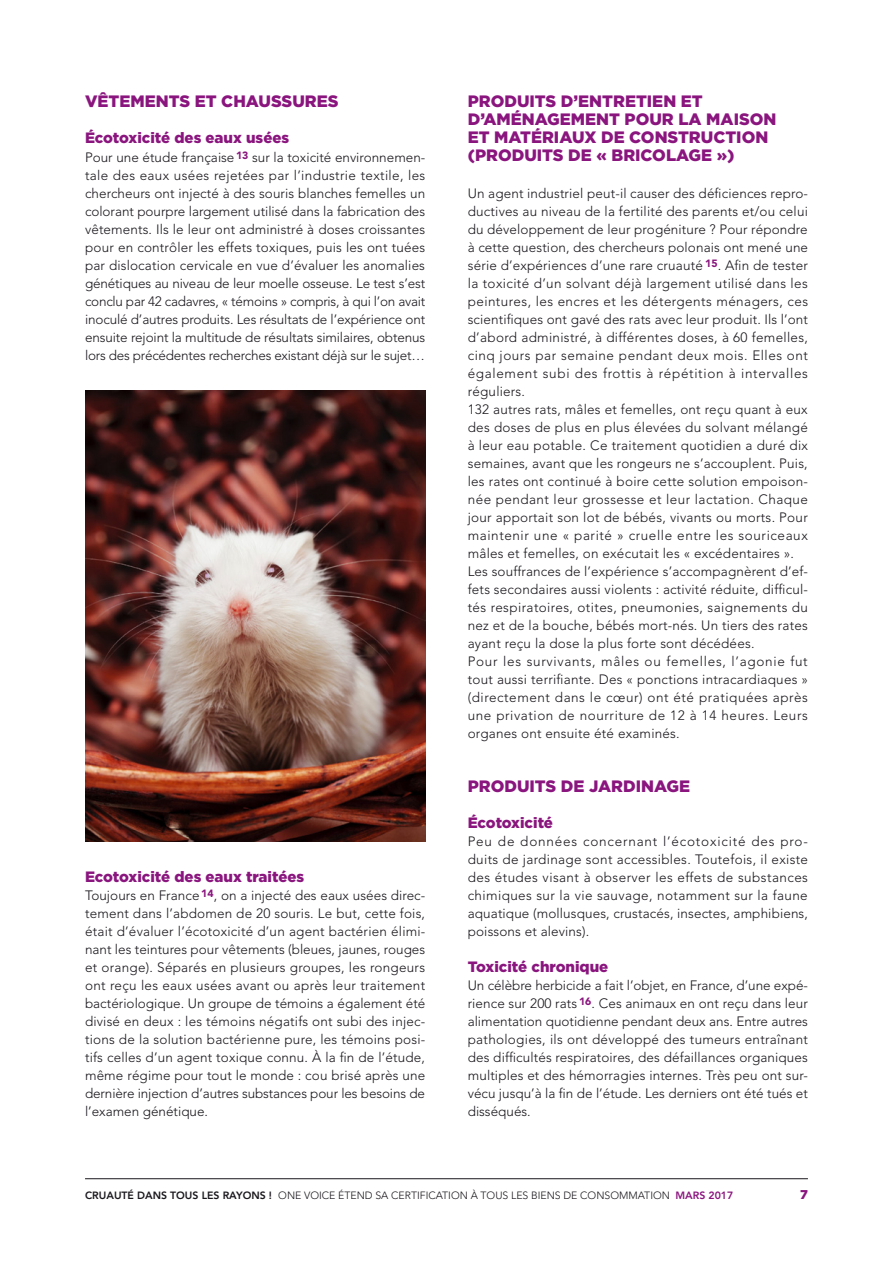
<style>
.page{position:relative;width:893px;height:1263px;background:#fff}
.page>*{position:absolute;margin:0;border:0;box-sizing:border-box;transform-origin:0 0}
.t1{font:900 16.5px/18px "Gotham";color:#8a157e}
.t2{font:900 15px "Gotham";color:#8a157e}
.t3{font:300 13.5px/18px "Avenir";letter-spacing:.015em;color:#1a171c;text-align:justify}
.t4{font:900 12.75px "Gotham";color:#8a157e}
.t5{font:300 10.5px "Avenir";color:#1a171c}
.s1{font-weight:800}
.s2{font-weight:800;color:#8a157e}
</style>
<div class="page">
<hr style="left:85px;top:1178px;width:723px;height:1px;background:#1a171c">
<img style="left:85px;top:391px;width:340px;height:451px">
<p class="t1" style="left:85px;top:92px;width:255px">VÊTEMENTS ET CHAUSSURES</p>
<p class="t2" style="left:85px;top:127px;width:206px">Écotoxicité des eaux usées</p>
<p class="t3" style="left:85px;top:148px;width:342px">Pour une étude française <sup>13</sup> sur la toxicité environnemen&shy;tale des eaux usées rejetées par l’industrie textile, les chercheurs ont injecté à des souris blanches femelles un colorant pourpre largement utilisé dans la fabrication des vêtements. Ils le leur ont administré à doses croissantes pour en contrôler les effets toxiques, puis les ont tuées par dislocation cervicale en vue d’évaluer les anomalies génétiques au niveau de leur moelle osseuse. Le test s’est conclu par 42 cadavres, « témoins » compris, à qui l’on avait inoculé d’autres produits. Les résultats de l’expérience ont ensuite rejoint la multitude de résultats similaires, obtenus lors des précédentes recherches existant déjà sur le sujet…</p>
<p class="t2" style="left:85px;top:866px;width:221px">Ecotoxicité des eaux traitées</p>
<p class="t3" style="left:85px;top:886px;width:342px">Toujours en France <sup>14</sup>, on a injecté des eaux usées direc&shy;tement dans l’abdomen de 20 souris. Le but, cette fois, était d’évaluer l’écotoxicité d’un agent bactérien élimi&shy;nant les teintures pour vêtements (bleues, jaunes, rouges et orange). Séparés en plusieurs groupes, les rongeurs ont reçu les eaux usées avant ou après leur traitement bactériologique. Un groupe de témoins a également été divisé en deux : les témoins négatifs ont subi des injec&shy;tions de la solution bactérienne pure, les témoins posi&shy;tifs celles d’un agent toxique connu. À la fin de l’étude, même régime pour tout le monde : cou brisé après une dernière injection d’autres substances pour les besoins de l’examen génétique.</p>
<p class="t1" style="left:468px;top:92px;width:310px">PRODUITS D’ENTRETIEN ET<br>D’AMÉNAGEMENT POUR LA MAISON<br>ET MATÉRIAUX DE CONSTRUCTION (PRODUITS DE « BRICOLAGE »)</p>
<p class="t3" style="left:468px;top:184px;width:342px;text-align:left">Un agent industriel peut-il causer des déficiences repro&shy;ductives au niveau de la fertilité des parents et/ou celui du développement de leur progéniture ? Pour répondre à cette question, des chercheurs polonais ont mené une série d’expériences d’une rare cruauté <sup>15</sup>. Afin de tester la toxicité d’un solvant déjà largement utilisé dans les peintures, les encres et les détergents ménagers, ces scientifiques ont gavé des rats avec leur produit. Ils l’ont d’abord administré, à différentes doses, à 60 femelles, cinq jours par semaine pendant deux mois. Elles ont également subi des frottis à répétition à intervalles réguliers.<br>132 autres rats, mâles et femelles, ont reçu quant à eux des doses de plus en plus élevées du solvant mélangé à leur eau potable. Ce traitement quotidien a duré dix semaines, avant que les rongeurs ne s’accouplent. Puis, les rates ont continué à boire cette solution empoison&shy;née pendant leur grossesse et leur lactation. Chaque jour apportait son lot de bébés, vivants ou morts. Pour maintenir une « parité » cruelle entre les souriceaux mâles et femelles, on exécutait les « excédentaires ».<br>Les souffrances de l’expérience s’accompagnèrent d’ef&shy;fets secondaires aussi violents : activité réduite, difficul&shy;tés respiratoires, otites, pneumonies, saignements du nez et de la bouche, bébés mort-nés. Un tiers des rates ayant reçu la dose la plus forte sont décédées.<br>Pour les survivants, mâles ou femelles, l’agonie fut tout aussi terrifiante. Des « ponctions intracardiaques » (directement dans le cœur) ont été pratiquées après une privation de nourriture de 12 à 14 heures. Leurs organes ont ensuite été examinés.</p>
<p class="t1" style="left:468px;top:777px;width:224px">PRODUITS DE JARDINAGE</p>
<p class="t2" style="left:468px;top:812px;width:87px">Écotoxicité</p>
<p class="t3" style="left:468px;top:832px;width:342px">Peu de données concernant l’écotoxicité des pro&shy;duits de jardinage sont accessibles. Toutefois, il existe des études visant à observer les effets de substances chimiques sur la vie sauvage, notamment sur la faune aquatique (mollusques, crustacés, insectes, amphibiens, poissons et alevins).</p>
<p class="t2" style="left:468px;top:956px;width:142px">Toxicité chronique</p>
<p class="t3" style="left:468px;top:976px;width:342px">Un célèbre herbicide a fait l’objet, en France, d’une expé&shy;rience sur 200 rats <sup>16</sup>. Ces animaux en ont reçu dans leur alimentation quotidienne pendant deux ans. Entre autres pathologies, ils ont développé des tumeurs entraînant des difficultés respiratoires, des défaillances organiques multiples et des hémorragies internes. Très peu ont sur&shy;vécu jusqu’à la fin de l’étude. Les derniers ont été tués et disséqués.</p>
<p class="t5" style="left:85px;top:1189px;width:650px"><span class="s1">CRUAUTÉ DANS TOUS LES RAYONS !</span> ONE VOICE ÉTEND SA CERTIFICATION À TOUS LES BIENS DE CONSOMMATION <span class="s2">MARS 2017</span></p>
<p class="t4" style="left:800px;top:1186px;width:9px">7</p>
</div>
